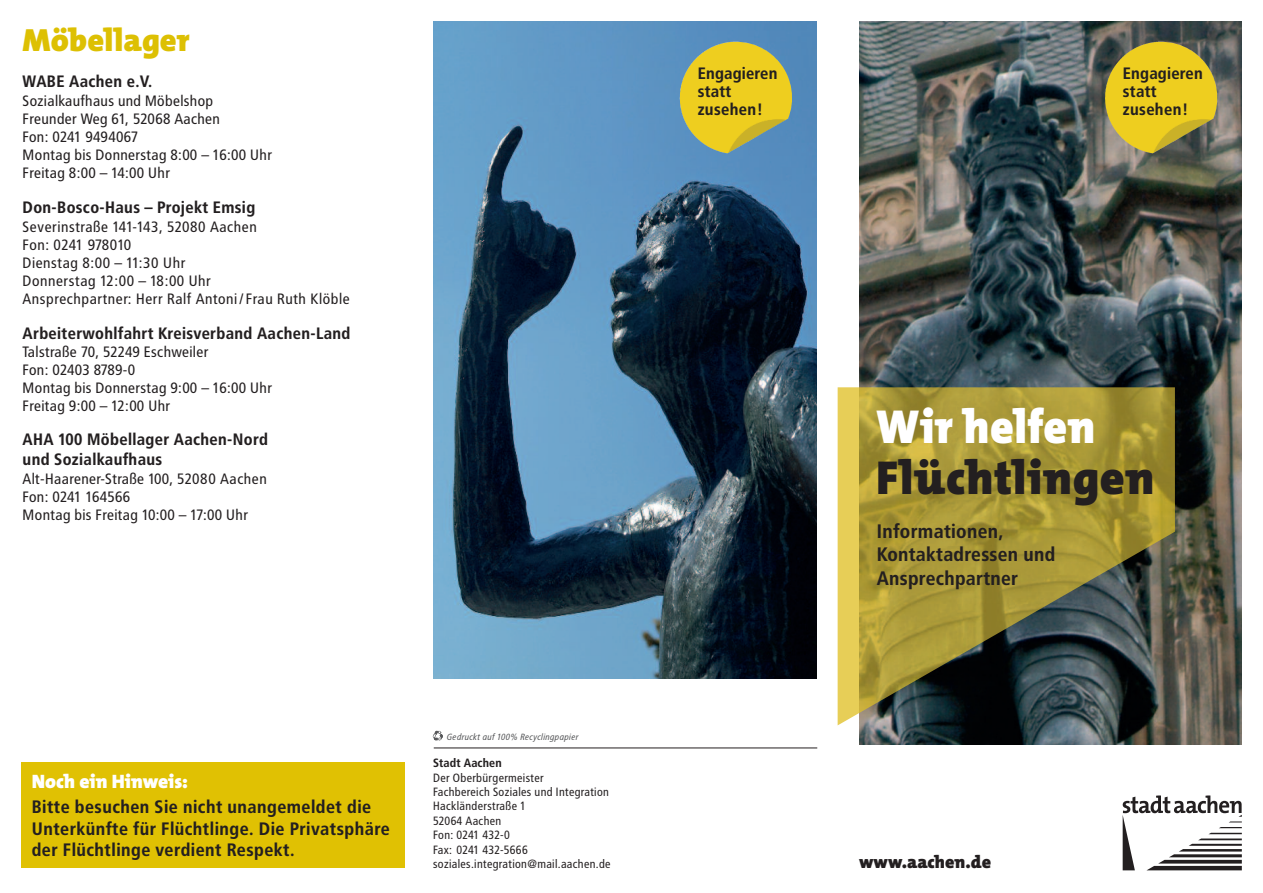
<style>
.page{position:relative;width:1263px;height:893px;background:#fff}
.page>*{position:absolute;margin:0;border:0;box-sizing:border-box;transform-origin:0 0}
.t1{font:900 48px "The Mix";letter-spacing:.015em;color:#231f20}
.t2{font:900 48px "The Mix";letter-spacing:.01em;color:#fff;scale:.95 1}
.t3{font:900 32.25px "The Mix";letter-spacing:.005em;color:#ddc003}
.t4{font:700 19.5px/23.4px "Transit";letter-spacing:-.005em;color:#231f20}
.t5{font:900 19.5px "The Mix";color:#fff}
.t6{font:700 18px/21.6px "Transit";letter-spacing:.005em;color:#231f20}
.t7{font:900 18px "The Mix";color:#231f20}
.t8{font:700 16.5px/17.5px "Transit";color:#231f20}
.t9{font:15px/18px "Transit";letter-spacing:-.015em;color:#231f20}
.t10{font:12px/14.4px "Transit";letter-spacing:-.01em;color:#231f20}
.t11{font:700 12px "Transit";letter-spacing:-.01em;color:#231f20}
.t12{font:italic 9px "Transit";color:#57585a}
</style>
<div class="page">
<div style="left:21px;top:763px;width:384px;height:105px;background:#e0c103"></div>
<img style="left:859px;top:21px;width:383px;height:723px">
<img style="left:434px;top:21px;width:382px;height:658px">
<svg style="left:1123px;top:795px;width:119px;height:75px"></svg>
<div style="left:838px;top:387px;width:21px;height:338px;background:#e7ce57"></div>
<img style="left:859px;top:387px;width:316px;height:326px">
<svg style="left:433px;top:731px;width:10px;height:10px"></svg>
<hr style="left:434px;top:748px;width:383px;height:1px;background:#231f20">
<img style="left:1158px;top:41px;width:59px;height:85px">
<img style="left:733px;top:41px;width:59px;height:85px">
<h2 class="t3" style="left:23px;top:28px;width:168px">Möbellager</h2>
<p class="t8" style="left:23px;top:74px;width:131px">WABE Aachen e.V.</p>
<p class="t9" style="left:23px;top:93px;width:251px">Sozialkaufhaus und Möbelshop<br>Freunder Weg 61, 52068 Aachen<br>Fon: 0241 9494067<br>Montag bis Donnerstag 8:00 – 16:00 Uhr<br>Freitag 8:00 – 14:00 Uhr</p>
<p class="t8" style="left:23px;top:200px;width:234px">Don-Bosco-Haus – Projekt Emsig</p>
<p class="t9" style="left:23px;top:219px;width:329px">Severinstraße 141-143, 52080 Aachen<br>Fon: 0241 978010<br>Dienstag 8:00 – 11:30 Uhr<br>Donnerstag 12:00 – 18:00 Uhr<br>Ansprechpartner: Herr Ralf Antoni/Frau Ruth Klöble</p>
<p class="t8" style="left:23px;top:325px;width:330px">Arbeiterwohlfahrt Kreisverband Aachen-Land</p>
<p class="t9" style="left:23px;top:344px;width:251px">Talstraße 70, 52249 Eschweiler<br>Fon: 02403 8789-0<br>Montag bis Donnerstag 9:00 – 16:00 Uhr<br>Freitag 9:00 – 12:00 Uhr</p>
<p class="t8" style="left:23px;top:431px;width:247px;line-height:19.8px">AHA 100 Möbellager Aachen-Nord und Sozialkaufhaus</p>
<p class="t9" style="left:23px;top:471px;width:246px">Alt-Haarener-Straße 100, 52080 Aachen<br>Fon: 0241 164566<br>Montag bis Freitag 10:00 – 17:00 Uhr</p>
<h3 class="t5" style="left:32px;top:774px;width:158px">Noch ein Hinweis:</h3>
<p class="t6" style="left:32px;top:798px;width:360px">Bitte besuchen Sie nicht unangemeldet die<br>Unterkünfte für Flüchtlinge. Die Privatsphäre der Flüchtlinge verdient Respekt.</p>
<p class="t12" style="left:446px;top:733px;width:133px">Gedruckt auf 100% Recyclingpapier</p>
<p class="t11" style="left:433px;top:758px;width:70px">Stadt Aachen</p>
<p class="t10" style="left:433px;top:771px;width:179px">Der Oberbürgermeister<br>Fachbereich Soziales und Integration<br>Hackländerstraße 1<br>52064 Aachen<br>Fon: 0241 432-0<br>Fax: 0241 432-5666 soziales.integration@mail.aachen.de</p>
<p class="t8" style="left:698px;top:66px;width:82px">Engagieren statt zusehen!</p>
<p class="t8" style="left:1123px;top:66px;width:82px">Engagieren statt zusehen!</p>
<h1 class="t2" style="left:876px;top:409px;width:232px">Wir helfen</h1>
<h1 class="t1" style="left:876px;top:460px;width:280px">Flüchtlingen</h1>
<h3 class="t4" style="left:877px;top:521px;width:180px">Informationen,<br>Kontaktadressen und<br>Ansprechpartner</h3>
<p class="t7" style="left:859px;top:855px;width:134px">www.aachen.de</p>
</div>
